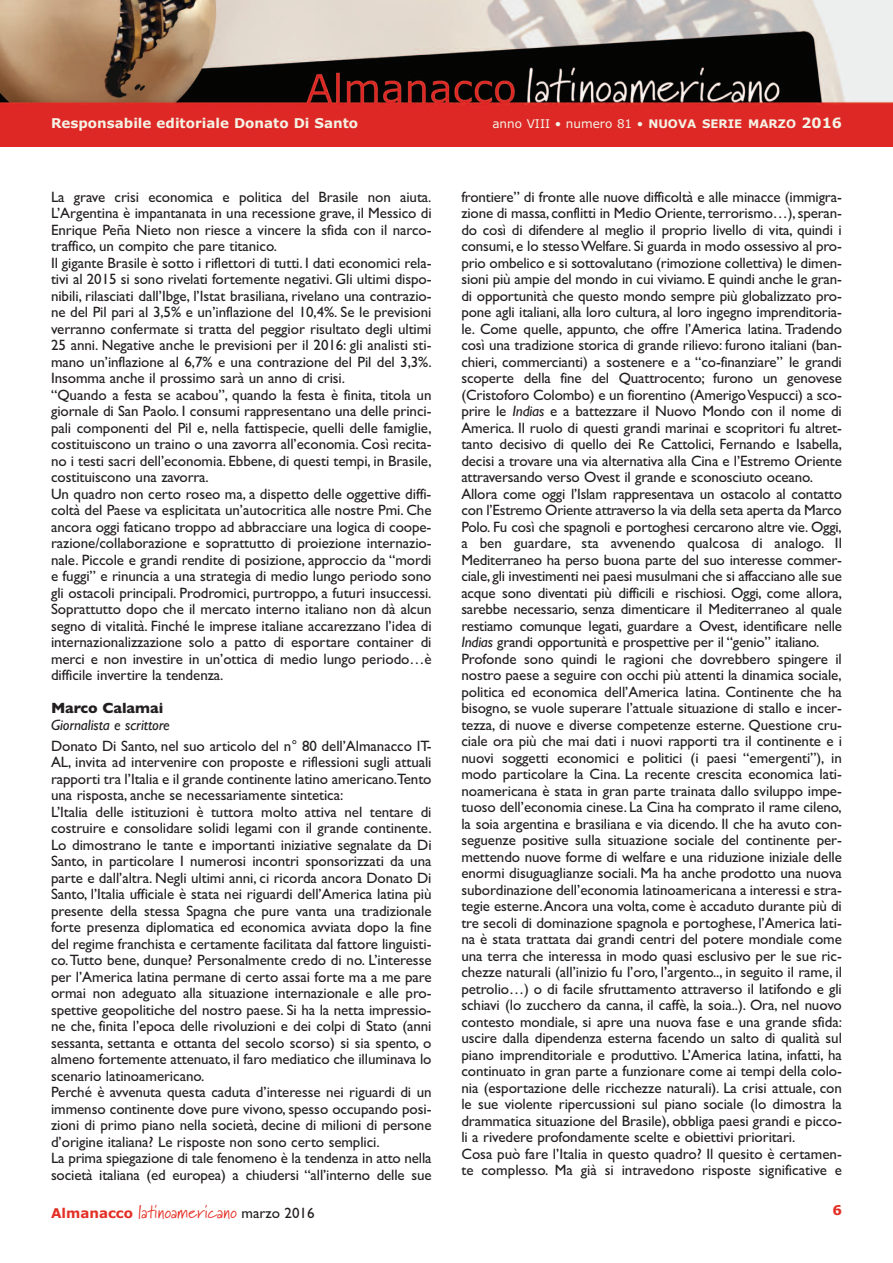
<style>
.page{position:relative;width:893px;height:1263px;background:#fff}
.page>*{position:absolute;margin:0;border:0;box-sizing:border-box;transform-origin:0 0}
.t1{font:18px "Marydale";letter-spacing:.01em;color:#e42f25}
.t2{font:15px/16.5px "Gill Sans";letter-spacing:-.005em;color:#231f20}
.t3{font:italic 15px "Gill Sans";letter-spacing:-.005em;color:#231f20}
.t4{font:700 15px "Gill Sans";letter-spacing:-.005em;color:#231f20}
.t5{font:700 13.5px "Verdana";color:#f4f2e4}
.t6{font:700 13.5px "Verdana";color:#e42f25}
.t7{font:12px "Verdana";color:#f4f2e4}
.s1{font-weight:700;font-size:11.85px}
.s2{font-weight:700;font-size:14.25px}
.s3{font-style:italic}
.s4{font-family:"Verdana";font-weight:700;font-size:13.5px}
.s5{font-family:"Gill Sans";font-size:15px;color:#231f20}
</style>
<div class="page">
<img style="left:0;top:0;width:893px;height:105px">
<div style="left:0;top:105px;width:893px;height:42px;background:#de2826"></div>
<p class="t5" style="left:51px;top:115px;width:309px">Responsabile editoriale Donato Di Santo</p>
<p class="t7" style="left:492px;top:117px;width:351px">anno VIII • numero 81 • <span class="s1">NUOVA SERIE MARZO</span> <span class="s2">2016</span></p>
<p class="t2" style="left:51px;top:188px;width:382px">La grave crisi economica e politica del Brasile non aiuta.<br>L’Argentina è impantanata in una recessione grave, il Messico di Enrique Peña Nieto non riesce a vincere la sfida con il narco&shy;traffico, un compito che pare titanico.<br>Il gigante Brasile è sotto i riflettori di tutti. I dati economici rela&shy;tivi al 2015 si sono rivelati fortemente negativi. Gli ultimi dispo&shy;nibili, rilasciati dall’Ibge, l’Istat brasiliana, rivelano una contrazio&shy;ne del Pil pari al 3,5% e un’inflazione del 10,4%. Se le previsioni verranno confermate si tratta del peggior risultato degli ultimi 25 anni. Negative anche le previsioni per il 2016: gli analisti sti&shy;mano un’inflazione al 6,7% e una contrazione del Pil del 3,3%.<br>Insomma anche il prossimo sarà un anno di crisi.<br>“Quando a festa se acabou”, quando la festa è finita, titola un giornale di San Paolo. I consumi rappresentano una delle princi&shy;pali componenti del Pil e, nella fattispecie, quelli delle famiglie, costituiscono un traino o una zavorra all’economia. Così recita&shy;no i testi sacri dell’economia. Ebbene, di questi tempi, in Brasile, costituiscono una zavorra.<br>Un quadro non certo roseo ma, a dispetto delle oggettive diffi&shy;coltà del Paese va esplicitata un’autocritica alle nostre Pmi. Che ancora oggi faticano troppo ad abbracciare una logica di coope&shy;razione/collaborazione e soprattutto di proiezione internazio&shy;nale. Piccole e grandi rendite di posizione, approccio da “mordi e fuggi” e rinuncia a una strategia di medio lungo periodo sono gli ostacoli principali. Prodromici, purtroppo, a futuri insuccessi.<br>Soprattutto dopo che il mercato interno italiano non dà alcun segno di vitalità. Finché le imprese italiane accarezzano l’idea di internazionalizzazione solo a patto di esportare container di merci e non investire in un’ottica di medio lungo periodo…è difficile invertire la tendenza.</p>
<p class="t4" style="left:51px;top:699px;width:114px">Marco Calamai</p>
<p class="t3" style="left:51px;top:716px;width:120px">Giornalista e scrittore</p>
<p class="t2" style="left:51px;top:737px;width:382px">Donato Di Santo, nel suo articolo del n° 80 dell’Almanacco IT-AL, invita ad intervenire con proposte e riflessioni sugli attuali rapporti tra l’Italia e il grande continente latino americano.Tento una risposta, anche se necessariamente sintetica:<br>L’Italia delle istituzioni è tuttora molto attiva nel tentare di costruire e consolidare solidi legami con il grande continente.<br>Lo dimostrano le tante e importanti iniziative segnalate da Di Santo, in particolare I numerosi incontri sponsorizzati da una parte e dall’altra. Negli ultimi anni, ci ricorda ancora Donato Di Santo, l’Italia ufficiale è stata nei riguardi dell’America latina più presente della stessa Spagna che pure vanta una tradizionale forte presenza diplomatica ed economica avviata dopo la fine del regime franchista e certamente facilitata dal fattore linguisti&shy;co.Tutto bene, dunque? Personalmente credo di no. L’interesse per l’America latina permane di certo assai forte ma a me pare ormai non adeguato alla situazione internazionale e alle pro&shy;spettive geopolitiche del nostro paese. Si ha la netta impressio&shy;ne che, finita l’epoca delle rivoluzioni e dei colpi di Stato (anni sessanta, settanta e ottanta del secolo scorso) si sia spento, o almeno fortemente attenuato, il faro mediatico che illuminava lo scenario latinoamericano.<br>Perché è avvenuta questa caduta d’interesse nei riguardi di un immenso continente dove pure vivono, spesso occupando posi&shy;zioni di primo piano nella società, decine di milioni di persone d’origine italiana? Le risposte non sono certo semplici.<br>La prima spiegazione di tale fenomeno è la tendenza in atto nella società italiana (ed europea) a chiudersi “all’interno delle sue</p>
<p class="t2" style="left:461px;top:188px;width:382px">frontiere” di fronte alle nuove difficoltà e alle minacce (immigra&shy;zione di massa,conflitti in Medio Oriente,terrorismo…),speran&shy;do così di difendere al meglio il proprio livello di vita, quindi i consumi, e lo stesso Welfare. Si guarda in modo ossessivo al pro&shy;prio ombelico e si sottovalutano (rimozione collettiva) le dimen&shy;sioni più ampie del mondo in cui viviamo. E quindi anche le gran&shy;di opportunità che questo mondo sempre più globalizzato pro&shy;pone agli italiani, alla loro cultura, al loro ingegno imprenditoria&shy;le. Come quelle, appunto, che offre l’America latina. Tradendo così una tradizione storica di grande rilievo: furono italiani (ban&shy;chieri, commercianti) a sostenere e a “co-finanziare” le grandi scoperte della fine del Quattrocento; furono un genovese (Cristoforo Colombo) e un fiorentino (Amerigo Vespucci) a sco&shy;prire le <span class="s3">Indias</span> e a battezzare il Nuovo Mondo con il nome di America. Il ruolo di questi grandi marinai e scopritori fu altret&shy;tanto decisivo di quello dei Re Cattolici, Fernando e Isabella, decisi a trovare una via alternativa alla Cina e l’Estremo Oriente attraversando verso Ovest il grande e sconosciuto oceano.<br>Allora come oggi l’Islam rappresentava un ostacolo al contatto con l’Estremo Oriente attraverso la via della seta aperta da Marco Polo. Fu così che spagnoli e portoghesi cercarono altre vie. Oggi, a ben guardare, sta avvenendo qualcosa di analogo. Il Mediterraneo ha perso buona parte del suo interesse commer&shy;ciale,gli investimenti nei paesi musulmani che si affacciano alle sue acque sono diventati più difficili e rischiosi. Oggi, come allora, sarebbe necessario, senza dimenticare il Mediterraneo al quale restiamo comunque legati, guardare a Ovest, identificare nelle <span class="s3">Indias</span> grandi opportunità e prospettive per il “genio” italiano.<br>Profonde sono quindi le ragioni che dovrebbero spingere il nostro paese a seguire con occhi più attenti la dinamica sociale, politica ed economica dell’America latina. Continente che ha bisogno, se vuole superare l’attuale situazione di stallo e incer&shy;tezza, di nuove e diverse competenze esterne. Questione cru&shy;ciale ora più che mai dati i nuovi rapporti tra il continente e i nuovi soggetti economici e politici (i paesi “emergenti”), in modo particolare la Cina. La recente crescita economica lati&shy;noamericana è stata in gran parte trainata dallo sviluppo impe&shy;tuoso dell’economia cinese. La Cina ha comprato il rame cileno, la soia argentina e brasiliana e via dicendo. Il che ha avuto con&shy;seguenze positive sulla situazione sociale del continente per&shy;mettendo nuove forme di welfare e una riduzione iniziale delle enormi disuguaglianze sociali. Ma ha anche prodotto una nuova subordinazione dell’economia latinoamericana a interessi e stra&shy;tegie esterne.Ancora una volta, come è accaduto durante più di tre secoli di dominazione spagnola e portoghese, l’America lati&shy;na è stata trattata dai grandi centri del potere mondiale come una terra che interessa in modo quasi esclusivo per le sue ric&shy;chezze naturali (all’inizio fu l’oro, l’argento.., in seguito il rame, il petrolio…) o di facile sfruttamento attraverso il latifondo e gli schiavi (lo zucchero da canna, il caffè, la soia..). Ora, nel nuovo contesto mondiale, si apre una nuova fase e una grande sfida: uscire dalla dipendenza esterna facendo un salto di qualità sul piano imprenditoriale e produttivo. L’America latina, infatti, ha continuato in gran parte a funzionare come ai tempi della colo&shy;nia (esportazione delle ricchezze naturali). La crisi attuale, con le sue violente ripercussioni sul piano sociale (lo dimostra la drammatica situazione del Brasile), obbliga paesi grandi e picco&shy;li a rivedere profondamente scelte e obiettivi prioritari.<br>Cosa può fare l’Italia in questo quadro? Il quesito è certamen&shy;te complesso. Ma già si intravedono risposte significative e</p>
<p class="t1" style="left:51px;top:1201px;width:265px"><span class="s4">Almanacco</span> latinoamericano <span class="s5">marzo 2016</span></p>
<p class="t6" style="left:832px;top:1202px;width:11px">6</p>
</div>
